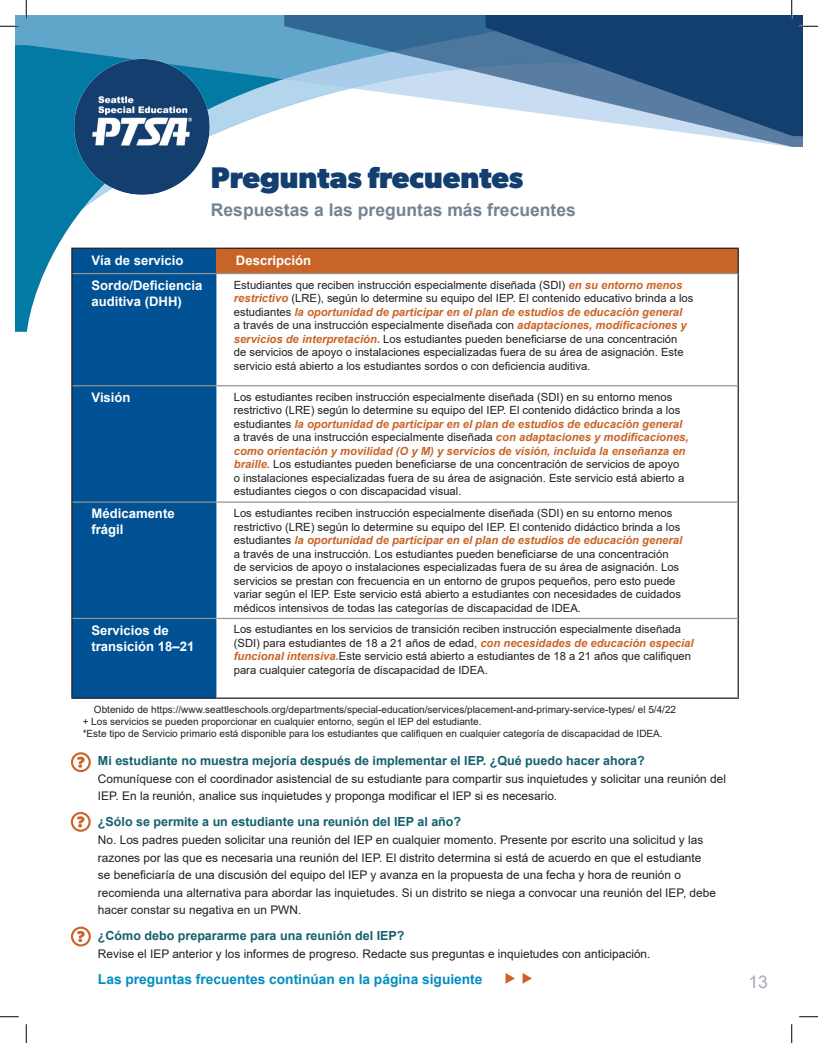
<style>
.page{position:relative;width:818px;height:1043px;background:#fff}
.page>*{position:absolute;margin:0;border:0;box-sizing:border-box;transform-origin:0 0}
.header_big_text{font:700 30px "Gibson";color:#123f6f}
.header_small_text{font:700 17.5px "Arial";color:#748393}
.t1{font:17.5px "Arial";color:#a4abb5}
.bottom_text_teal_bol{font:700 13.75px "Arial";color:#038ec0}
.table_2_Headings{font:700 13.12px/15.8px "Arial";color:#fff}
.blue_bold_p11{font:700 12.5px "Arial";color:#14606e}
.arial_reg_9_5_p11{font:11.88px/17.5px "Arial";color:#231f20}
.table_2_body_black_t{font:11.25px/13.5px "Arial";color:#221e1f}
.arial_reg_8_p13{font:10px "Arial";color:#231f20}
.arial_8_0_125_left_i{font:10px "Arial";color:#231f20}
.s1{font-weight:700;font-style:italic;color:#c96428}
</style>
<div class="page">
<svg style="left:15px;top:147px;width:483px;height:185px"></svg>
<svg style="left:15px;top:15px;width:269px;height:132px;background:#58a4c6"></svg>
<svg style="left:284px;top:15px;width:518px;height:132px"></svg>
<img style="left:71px;top:56px;width:141px;height:141px">
<svg style="left:486px;top:15px;width:316px;height:121px;background:#4c7096"></svg>
<div style="left:71px;top:752px;width:20px;height:20px;border:2px solid #cb6328;border-radius:50%"></div>
<svg style="left:77px;top:756px;width:8px;height:11px"></svg>
<div style="left:71px;top:812px;width:20px;height:19px;border:2px solid #cb6328;border-radius:50%"></div>
<svg style="left:77px;top:816px;width:7px;height:11px"></svg>
<div style="left:71px;top:926px;width:20px;height:20px;border:2px solid #cb6328;border-radius:50%"></div>
<svg style="left:77px;top:931px;width:8px;height:11px"></svg>
<svg style="left:505px;top:973px;width:10px;height:10px"></svg>
<svg style="left:522px;top:973px;width:10px;height:10px"></svg>
<div style="left:72px;top:249px;width:144px;height:448px;background:#005295"></div>
<div style="left:216px;top:248px;width:522px;height:25px;background:#c96428"></div>
<hr style="left:71px;top:248px;width:145px;height:1px;background:#221e1f">
<svg style="left:71px;top:249px;width:1px;height:24px"></svg>
<hr style="left:216px;top:248px;width:522px;height:1px;background:#221e1f">
<svg style="left:737px;top:249px;width:1px;height:24px"></svg>
<hr style="left:71px;top:273px;width:1px;height:113px;background:#221e1f">
<hr style="left:737px;top:273px;width:1px;height:113px;background:#221e1f">
<hr style="left:71px;top:386px;width:1px;height:116px;background:#221e1f">
<hr style="left:737px;top:386px;width:1px;height:116px;background:#221e1f">
<hr style="left:71px;top:502px;width:1px;height:116px;background:#221e1f">
<hr style="left:737px;top:502px;width:1px;height:116px;background:#221e1f">
<hr style="left:71px;top:618px;width:1px;height:79px;background:#221e1f">
<hr style="left:737px;top:618px;width:1px;height:79px;background:#221e1f">
<hr style="left:71px;top:697px;width:145px;height:1px;background:#221e1f">
<hr style="left:216px;top:697px;width:522px;height:1px;background:#221e1f">
<hr style="left:72px;top:273px;width:144px;height:1px;background:#929496">
<hr style="left:217px;top:273px;width:520px;height:1px;background:#929496">
<hr style="left:72px;top:385px;width:144px;height:1px;background:#929496">
<hr style="left:217px;top:385px;width:520px;height:1px;background:#929496">
<hr style="left:72px;top:501px;width:144px;height:1px;background:#929496">
<hr style="left:217px;top:501px;width:520px;height:1px;background:#929496">
<hr style="left:72px;top:618px;width:144px;height:1px;background:#929496">
<hr style="left:217px;top:618px;width:520px;height:1px;background:#929496">
<svg style="left:0;top:25px;width:19px;height:2px"></svg>
<svg style="left:799px;top:25px;width:19px;height:2px"></svg>
<svg style="left:0;top:1016px;width:19px;height:1px"></svg>
<svg style="left:799px;top:1016px;width:19px;height:1px"></svg>
<svg style="left:25px;top:0;width:2px;height:19px"></svg>
<svg style="left:25px;top:1024px;width:2px;height:18px"></svg>
<svg style="left:790px;top:0;width:2px;height:19px"></svg>
<svg style="left:791px;top:1024px;width:1px;height:18px"></svg>
<p class="header_big_text" style="left:211px;top:159px;width:314px">Preguntas frecuentes</p>
<p class="header_small_text" style="left:211px;top:197px;width:366px">Respuestas a las preguntas más frecuentes</p>
<p class="table_2_Headings" style="left:91px;top:252px;width:93px">Vía de servicio</p>
<p class="table_2_Headings" style="left:236px;top:252px;width:77px">Descripción</p>
<p class="table_2_Headings" style="left:91px;top:277px;width:112px">Sordo/Deficiencia auditiva (DHH)</p>
<p class="table_2_body_black_t" style="left:234px;top:278px;width:461px">Estudiantes que reciben instrucción especialmente diseñada (SDI) <span class="s1">en su entorno menos restrictivo</span> (LRE), según lo determine su equipo del IEP. El contenido educativo brinda a los estudiantes <span class="s1">la oportunidad de participar en el plan de estudios de educación general<br></span>a través de una instrucción especialmente diseñada con <span class="s1">adaptaciones, modificaciones y servicios de interpretación.</span> Los estudiantes pueden beneficiarse de una concentración<br>de servicios de apoyo o instalaciones especializadas fuera de su área de asignación. Este servicio está abierto a los estudiantes sordos o con deficiencia auditiva.</p>
<p class="table_2_Headings" style="left:91px;top:390px;width:41px">Visión</p>
<p class="table_2_body_black_t" style="left:234px;top:390px;width:456px">Los estudiantes reciben instrucción especialmente diseñada (SDI) en su entorno menos restrictivo (LRE) según lo determine su equipo del IEP. El contenido didáctico brinda a los estudiantes <span class="s1">la oportunidad de participar en el plan de estudios de educación general </span>a través de una instrucción especialmente diseñada <span class="s1">con adaptaciones y modificaciones, como orientación y movilidad (O y M) y servicios de visión, incluida la enseñanza en braille.</span> Los estudiantes pueden beneficiarse de una concentración de servicios de apoyo<br>o instalaciones especializadas fuera de su área de asignación. Este servicio está abierto a estudiantes ciegos o con discapacidad visual.</p>
<p class="table_2_Headings" style="left:91px;top:506px;width:85px">Médicamente frágil</p>
<p class="table_2_body_black_t" style="left:234px;top:506px;width:450px">Los estudiantes reciben instrucción especialmente diseñada (SDI) en su entorno menos restrictivo (LRE) según lo determine su equipo del IEP. El contenido didáctico brinda a los estudiantes <span class="s1">la oportunidad de participar en el plan de estudios de educación general </span>a través de una instrucción. Los estudiantes pueden beneficiarse de una concentración de servicios de apoyo o instalaciones especializadas fuera de su área de asignación. Los servicios se prestan con frecuencia en un entorno de grupos pequeños, pero esto puede variar según el IEP. Este servicio está abierto a estudiantes con necesidades de cuidados médicos intensivos de todas las categorías de discapacidad de IDEA.</p>
<p class="table_2_Headings" style="left:91px;top:622px;width:104px">Servicios de transición 18–21</p>
<p class="table_2_body_black_t" style="left:234px;top:622px;width:461px">Los estudiantes en los servicios de transición reciben instrucción especialmente diseñada (SDI) para estudiantes de 18 a 21 años de edad, <span class="s1">con necesidades de educación especial funcional intensiva.</span>Este servicio está abierto a estudiantes de 18 a 21 años que califiquen para cualquier categoría de discapacidad de IDEA.</p>
<p class="arial_8_0_125_left_i" style="left:94px;top:702px;width:583px">Obtenido de https://www.seattleschools.org/departments/special-education/services/placement-and-primary-service-types/ el 5/4/22</p>
<p class="arial_reg_8_p13" style="left:83px;top:714px;width:400px">+ Los servicios se pueden proporcionar en cualquier entorno, según el IEP del estudiante.</p>
<p class="arial_reg_8_p13" style="left:83px;top:726px;width:581px">*Este tipo de Servicio primario está disponible para los estudiantes que califiquen en cualquier categoría de discapacidad de IDEA.</p>
<p class="blue_bold_p11" style="left:98px;top:752px;width:548px">Mi estudiante no muestra mejoría después de implementar el IEP. ¿Qué puedo hacer ahora?</p>
<p class="arial_reg_9_5_p11" style="left:98px;top:769px;width:629px">Comuníquese con el coordinador asistencial de su estudiante para compartir sus inquietudes y solicitar una reunión del<br>IEP. En la reunión, analice sus inquietudes y proponga modificar el IEP si es necesario.</p>
<p class="blue_bold_p11" style="left:98px;top:813px;width:365px">¿Sólo se permite a un estudiante una reunión del IEP al año?</p>
<p class="arial_reg_9_5_p11" style="left:98px;top:831px;width:619px">No. Los padres pueden solicitar una reunión del IEP en cualquier momento. Presente por escrito una solicitud y las razones por las que es necesaria una reunión del IEP. El distrito determina si está de acuerdo en que el estudiante se beneficiaría de una discusión del equipo del IEP y avanza en la propuesta de una fecha y hora de reunión o recomienda una alternativa para abordar las inquietudes. Si un distrito se niega a convocar una reunión del IEP, debe hacer constar su negativa en un PWN.</p>
<p class="blue_bold_p11" style="left:98px;top:927px;width:308px">¿Cómo debo prepararme para una reunión del IEP?</p>
<p class="arial_reg_9_5_p11" style="left:98px;top:944px;width:554px">Revise el IEP anterior y los informes de progreso. Redacte sus preguntas e inquietudes con anticipación.</p>
<p class="bottom_text_teal_bol" style="left:98px;top:969px;width:386px">Las preguntas frecuentes continúan en la página siguiente</p>
<h2 class="t1" style="left:748px;top:969px;width:21px">13</h2>
</div>
